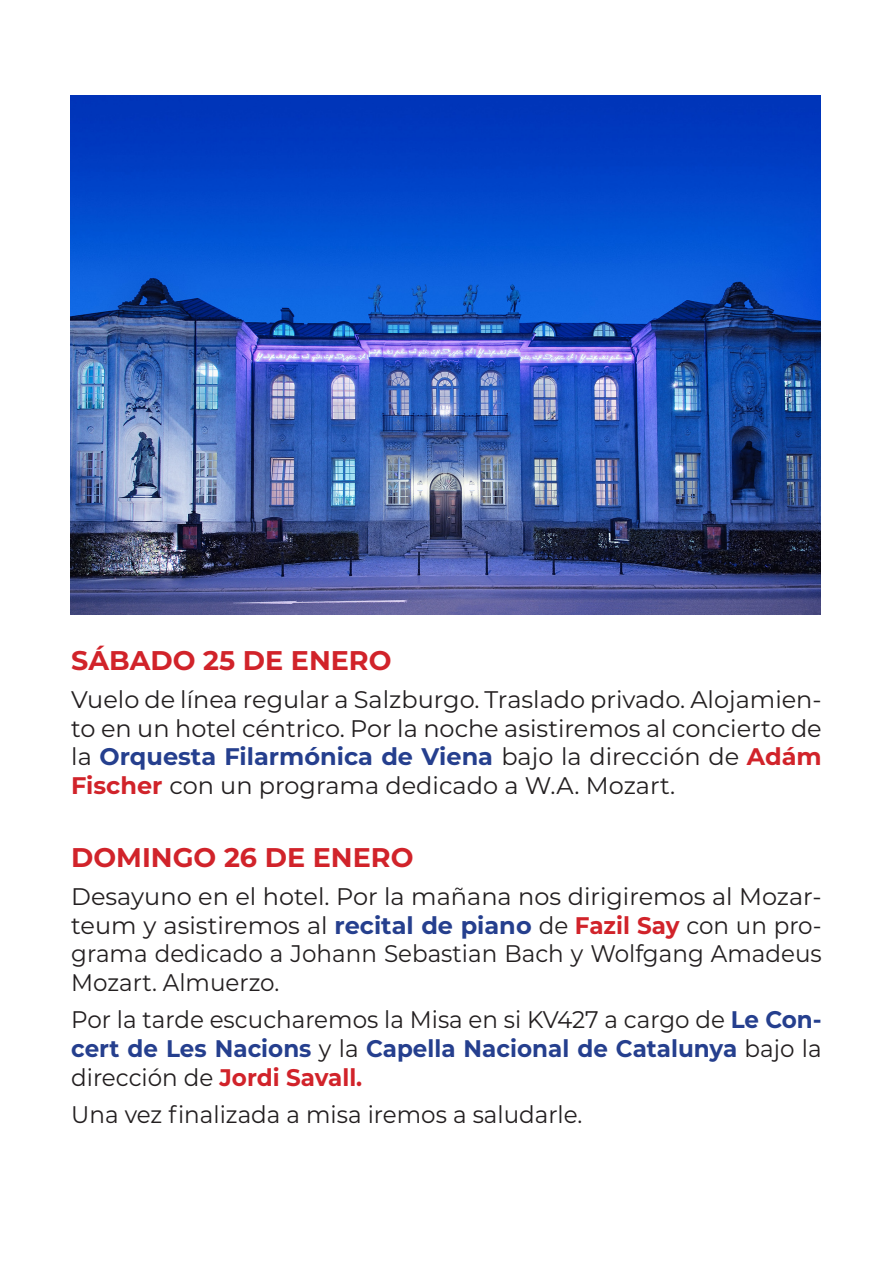
<style>
.page{position:relative;width:893px;height:1263px;background:#fff}
.page>*{position:absolute;margin:0;border:0;box-sizing:border-box;transform-origin:0 0}
.t1{font:700 27px "Montserrat";color:#d1232a}
.t2{font:24px/28.8px "Montserrat";color:#231f20;text-align:justify}
.t3{font:24px/28.8px "Montserrat";color:#231f20;text-align:justify;scale:.96 1}
.s1{font-weight:700;color:#253f8e}
.s2{font-weight:700;color:#d1232a}
</style>
<div class="page">
<img style="left:70px;top:96px;width:751px;height:518px">
<p class="t1" style="left:71px;top:641px;width:322px">SÁBADO 25 DE ENERO</p>
<p class="t2" style="left:71px;top:684px;width:752px">Vuelo de línea regular a Salzburgo. Traslado privado. Alojamien&shy;to en un hotel céntrico. Por la noche asistiremos al concierto de la <span class="s1">Orquesta Filarmónica de Viena</span> bajo la dirección de <span class="s2">Adám Fischer</span> con un programa dedicado a W.A. Mozart.</p>
<p class="t1" style="left:71px;top:838px;width:344px">DOMINGO 26 DE ENERO</p>
<p class="t2" style="left:71px;top:881px;width:752px">Desayuno en el hotel. Por la mañana nos dirigiremos al Mozar&shy;teum y asistiremos al <span class="s1">recital de piano</span> de <span class="s2">Fazil Say</span> con un pro&shy;grama dedicado a Johann Sebastian Bach y Wolfgang Amadeus Mozart. Almuerzo.</p>
<p class="t3" style="left:71px;top:1005px;width:783px">Por la tarde escucharemos la Misa en si KV427 a cargo de <span class="s1">Le Con&shy;cert de Les Nacions</span> y la <span class="s1">Capella Nacional de Catalunya</span> bajo la dirección de <span class="s2">Jordi Savall.</span></p>
<p class="t3" style="left:71px;top:1099px;width:534px">Una vez finalizada a misa iremos a saludarle.</p>
</div>
